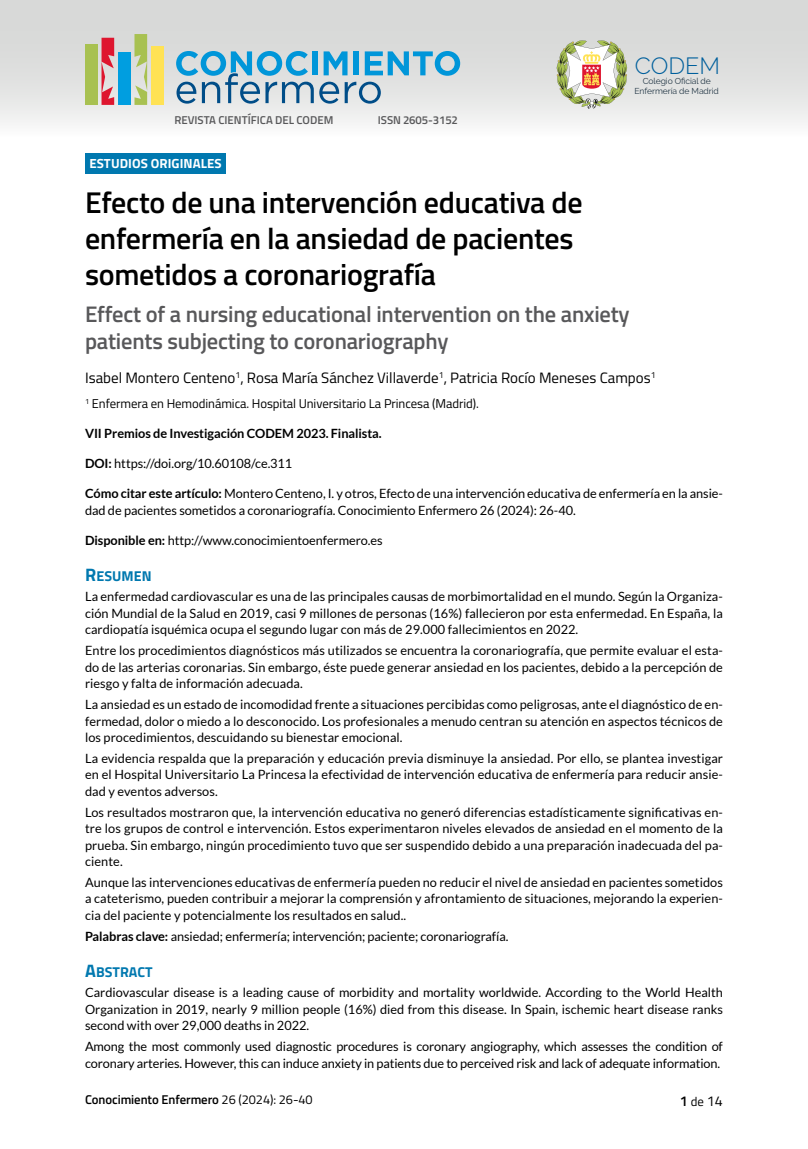
<style>
.page{position:relative;width:808px;height:1149px;background:#fff}
.page>*{position:absolute;margin:0;border:0;box-sizing:border-box;transform-origin:0 0}
.t1{font:600 30px/36px "Titillium Web";letter-spacing:-.01em;color:#000}
.t2{font:300 23.4px "Raleway";color:#005f9c}
.t3{font:600 22.5px/27px "Titillium Web";letter-spacing:-.01em;color:#58585a}
.t4{font:15px "Titillium Web";color:#000}
.t5{font:700 14.25px "Titillium Web";letter-spacing:.005em;color:#0078af}
.t6{font:700 13.2px "Titillium Web";letter-spacing:.005em;color:#fff}
.t7{font:12.75px/16.5px "Lato";letter-spacing:-.005em;color:#000;text-align:justify}
.t8{font:12.75px "Titillium Web";letter-spacing:-.005em;color:#000}
.t9{font:700 12.75px "Lato";letter-spacing:-.005em;color:#000}
.t10{font:600 12.75px "Titillium Web";letter-spacing:-.005em;color:#000}
.t11{font:600 11.4px "Titillium Web";color:#58585a}
.t12{font:8.55px/9.9px "Raleway";letter-spacing:-.01em;color:#233746;text-align:center}
.s1{font-weight:700}
.s2{font-size:18px}
.s3{font-weight:400}
.s4{font-weight:600;font-size:14.25px}
.s5{font-size:14.25px}
</style>
<div class="page">
<div style="left:0;top:0;width:808px;height:136px;background:linear-gradient(to bottom,#d0d2d0,#f3f3f3)"></div>
<div style="left:85px;top:153px;width:141px;height:20px;background:#0078af"></div>
<svg style="left:556px;top:40px;width:71px;height:69px"></svg>
<svg style="left:176px;top:51px;width:284px;height:53px;background:#99c2d6"></svg>
<div style="left:85px;top:45px;width:13px;height:60px;background:#a8c151"></div>
<div style="left:151px;top:46px;width:13px;height:59px;background:#ffe254"></div>
<svg style="left:102px;top:38px;width:12px;height:67px"></svg>
<svg style="left:134px;top:34px;width:13px;height:71px"></svg>
<div style="left:118px;top:53px;width:13px;height:52px;background:#009ee0"></div>
<p class="t11" style="left:174px;top:111px;width:160px">REVISTA CIENTÍFICA DEL CODEM</p>
<p class="t11" style="left:378px;top:111px;width:81px">ISSN 2605-3152</p>
<h2 class="t2" style="left:635px;top:52px;width:87px">CODEM</h2>
<p class="t12" style="left:634px;top:76px;width:86px">Colegio Oficial de<br>Enfermería de Madrid</p>
<p class="t6" style="left:89px;top:153px;width:134px">ESTUDIOS ORIGINALES</p>
<h1 class="t1" style="left:85px;top:183px;width:499px">Efecto de una intervención educativa de enfermería en la ansiedad de pacientes sometidos a coronariografía</h1>
<h3 class="t3" style="left:85px;top:300px;width:546px">Effect of a nursing educational intervention on the anxiety patients subjecting to coronariography</h3>
<p class="t4" style="left:85px;top:367px;width:572px">Isabel Montero Centeno<sup>1</sup>, Rosa María Sánchez Villaverde<sup>1</sup>, Patricia Rocío Meneses Campos<sup>1</sup></p>
<p class="t8" style="left:85px;top:394px;width:395px"><sup>1</sup> Enfermera en Hemodinámica. Hospital Universitario La Princesa (Madrid).</p>
<p class="t9" style="left:85px;top:426px;width:298px">VII Premios de Investigación CODEM 2023. Finalista.</p>
<p class="t7" style="left:85px;top:455px;width:209px"><span class="s1">DOI:</span> https://doi.org/10.60108/ce.311</p>
<p class="t7" style="left:85px;top:485px;width:639px"><span class="s1">Cómo citar este artículo:</span> Montero Centeno, I. y otros, Efecto de una intervención educativa de enfermería en la ansie&shy;dad de pacientes sometidos a coronariografía. Conocimiento Enfermero 26 (2024): 26-40.</p>
<p class="t7" style="left:85px;top:531px;width:299px"><span class="s1">Disponible en:</span> http://www.conocimientoenfermero.es</p>
<p class="t5" style="left:85px;top:564px;width:68px"><span class="s2">R</span>ESUMEN</p>
<p class="t7" style="left:85px;top:588px;width:639px">La enfermedad cardiovascular es una de las principales causas de morbimortalidad en el mundo. Según la Organiza&shy;ción Mundial de la Salud en 2019, casi 9 millones de personas (16%) fallecieron por esta enfermedad. En España, la cardiopatía isquémica ocupa el segundo lugar con más de 29.000 fallecimientos en 2022.</p>
<p class="t7" style="left:85px;top:642px;width:639px">Entre los procedimientos diagnósticos más utilizados se encuentra la coronariografía, que permite evaluar el esta&shy;do de las arterias coronarias. Sin embargo, éste puede generar ansiedad en los pacientes, debido a la percepción de riesgo y falta de información adecuada.</p>
<p class="t7" style="left:85px;top:695px;width:639px">La ansiedad es un estado de incomodidad frente a situaciones percibidas como peligrosas, ante el diagnóstico de en&shy;fermedad, dolor o miedo a lo desconocido. Los profesionales a menudo centran su atención en aspectos técnicos de los procedimientos, descuidando su bienestar emocional.</p>
<p class="t7" style="left:85px;top:749px;width:639px">La evidencia respalda que la preparación y educación previa disminuye la ansiedad. Por ello, se plantea investigar en el Hospital Universitario La Princesa la efectividad de intervención educativa de enfermería para reducir ansie&shy;dad y eventos adversos.</p>
<p class="t7" style="left:85px;top:803px;width:639px">Los resultados mostraron que, la intervención educativa no generó diferencias estadísticamente significativas en&shy;tre los grupos de control e intervención. Estos experimentaron niveles elevados de ansiedad en el momento de la prueba. Sin embargo, ningún procedimiento tuvo que ser suspendido debido a una preparación inadecuada del pa&shy;ciente.</p>
<p class="t7" style="left:85px;top:873px;width:639px">Aunque las intervenciones educativas de enfermería pueden no reducir el nivel de ansiedad en pacientes sometidos a cateterismo, pueden contribuir a mejorar la comprensión y afrontamiento de situaciones, mejorando la experien&shy;cia del paciente y potencialmente los resultados en salud..</p>
<p class="t7" style="left:85px;top:927px;width:425px"><span class="s1">Palabras clave:</span> ansiedad; enfermería; intervención; paciente; coronariografía.</p>
<p class="t5" style="left:85px;top:960px;width:69px"><span class="s2">A</span>BSTRACT</p>
<p class="t7" style="left:85px;top:983px;width:639px">Cardiovascular disease is a leading cause of morbidity and mortality worldwide. According to the World Health Organization in 2019, nearly 9 million people (16%) died from this disease. In Spain, ischemic heart disease ranks second with over 29,000 deaths in 2022.</p>
<p class="t7" style="left:85px;top:1037px;width:639px">Among the most commonly used diagnostic procedures is coronary angiography, which assesses the condition of coronary arteries. However, this can induce anxiety in patients due to perceived risk and lack of adequate information.</p>
<p class="t10" style="left:85px;top:1089px;width:229px">Conocimiento Enfermero <span class="s3">26 (2024): 26-40</span></p>
<p class="t8" style="left:680px;top:1091px;width:45px"><span class="s4">1</span> de <span class="s5">14</span></p>
</div>
